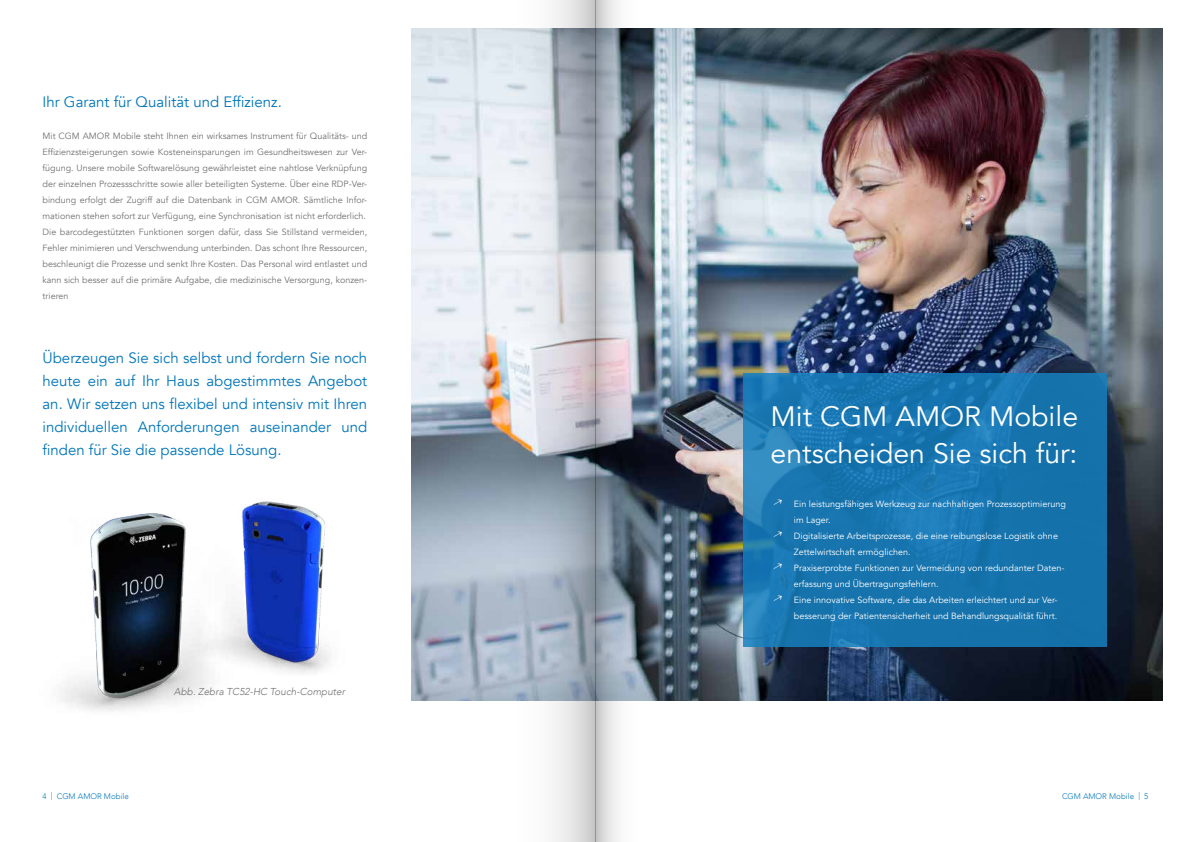
<style>
.page{position:relative;width:1191px;height:842px;background:#fff}
.page>*{position:absolute;margin:0;border:0;box-sizing:border-box;transform-origin:0 0}
.t1{font:28px/37px "Avenir LT Com";color:#fff}
.t2{font:15px/23px "Avenir LT Com";color:#0076b9;text-align:justify}
.t3{font:italic 300 10px "Avenir LT Com";color:#707172}
.t4{font:9px/16px "Avenir LT Com";color:#707172;text-align:justify}
.t5{font:9px/16px "Avenir LT Com";color:#fff}
.t6{font:300 8px "Avenir LT Com";color:#0076b9}
</style>
<div class="page">
<img style="left:411px;top:28px;width:751px;height:672px">
<svg style="left:743px;top:373px;width:363px;height:274px;background:#1875af"></svg>
<img style="left:60px;top:513px;width:153px;height:198px">
<img style="left:179px;top:501px;width:151px;height:182px">
<img style="left:595px;top:0;width:77px;height:842px">
<svg style="left:451px;top:0;width:144px;height:842px"></svg>
<svg style="left:772px;top:497px;width:11px;height:10px"></svg>
<svg style="left:772px;top:529px;width:11px;height:10px"></svg>
<svg style="left:772px;top:561px;width:11px;height:10px"></svg>
<svg style="left:772px;top:593px;width:11px;height:10px"></svg>
<h2 class="t2" style="left:43px;top:90px;width:241px">Ihr Garant für Qualität und Effizienz.</h2>
<p class="t4" style="left:43px;top:128px;width:326px">Mit CGM AMOR Mobile steht Ihnen ein wirksames Instrument für Qualitäts- und Effizienzsteigerungen sowie Kosteneinsparungen im Gesundheitswesen zur Ver&shy;fügung. Unsere mobile Softwarelösung gewährleistet eine nahtlose Verknüpfung der einzelnen Prozessschritte sowie aller beteiligten Systeme. Über eine RDP-Ver&shy;bindung erfolgt der Zugriff auf die Datenbank in CGM AMOR. Sämtliche Infor&shy;mationen stehen sofort zur Verfügung, eine Synchronisation ist nicht erforderlich.<br>Die barcodegestützten Funktionen sorgen dafür, dass Sie Stillstand vermeiden, Fehler minimieren und Verschwendung unterbinden. Das schont Ihre Ressourcen, beschleunigt die Prozesse und senkt Ihre Kosten. Das Personal wird entlastet und kann sich besser auf die primäre Aufgabe, die medizinische Versorgung, konzen&shy;trieren</p>
<h2 class="t2" style="left:43px;top:346px;width:326px">Überzeugen Sie sich selbst und fordern Sie noch heute ein auf Ihr Haus abgestimmtes Angebot an. Wir setzen uns flexibel und intensiv mit Ihren individuellen Anforderungen auseinander und finden für Sie die passende Lösung.</h2>
<p class="t3" style="left:174px;top:686px;width:173px">Abb. Zebra TC52-HC Touch-Computer</p>
<h1 class="t1" style="left:770px;top:398px;width:309px">Mit CGM AMOR Mobile entscheiden Sie sich für:</h1>
<p class="t5" style="left:794px;top:496px;width:273px">Ein leistungsfähiges Werkzeug zur nachhaltigen Prozessoptimierung im Lager.</p>
<p class="t5" style="left:794px;top:528px;width:265px">Digitalisierte Arbeitsprozesse, die eine reibungslose Logistik ohne<br>Zettelwirtschaft ermöglichen.</p>
<p class="t5" style="left:794px;top:560px;width:272px">Praxiserprobte Funktionen zur Vermeidung von redundanter Daten&shy;erfassung und Übertragungsfehlern.</p>
<p class="t5" style="left:794px;top:592px;width:265px">Eine innovative Software, die das Arbeiten erleichtert und zur Ver&shy;besserung der Patientensicherheit und Behandlungsqualität führt.</p>
<p class="t6" style="left:43px;top:792px;width:88px">4 | CGM AMOR Mobile</p>
<p class="t6" style="left:1062px;top:792px;width:88px">CGM AMOR Mobile | 5</p>
</div>
